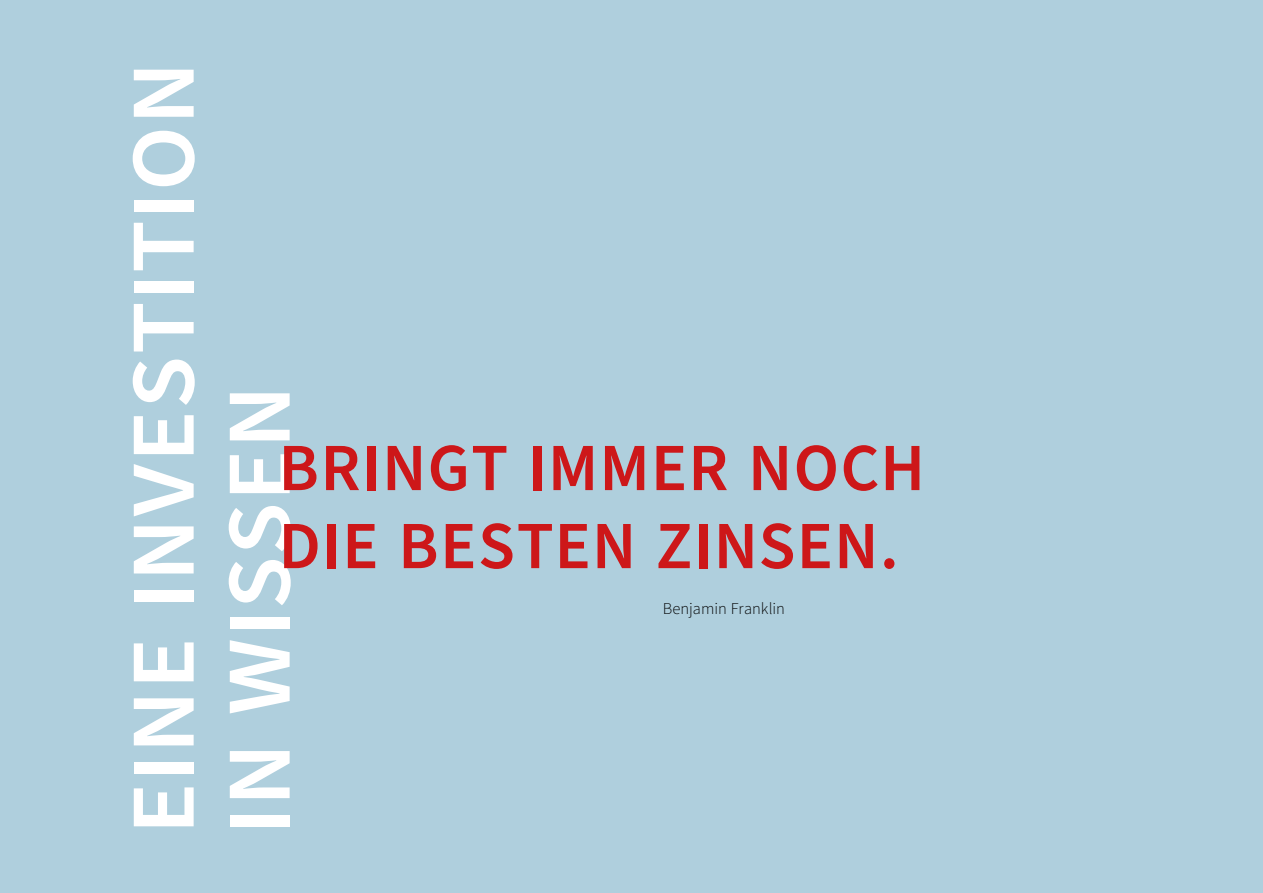
<style>
.page{position:relative;width:1263px;height:893px;background:#afcfdd}
.page>*{position:absolute;margin:0;border:0;box-sizing:border-box;transform-origin:0 0}
.t1{font:600 91.5px/96px "Source Sans Pro";letter-spacing:.01em;color:#fff;scale:1.05 1}
.t2{font:600 67.5px/78px "Source Sans Pro";letter-spacing:.015em;color:#cd1719}
.t3{font:300 16.5px "Source Sans Pro";color:#000}
</style>
<div class="page">
<h1 class="t1" style="left:118px;top:834px;width:737px;rotate:-90deg">EINE INVESTITION<br>IN WISSEN</h1>
<p class="t2" style="left:279px;top:431px;width:648px">BRINGT IMMER NOCH<br>DIE BESTEN ZINSEN.</p>
<p class="t3" style="left:663px;top:598px;width:124px">Benjamin Franklin</p>
</div>
